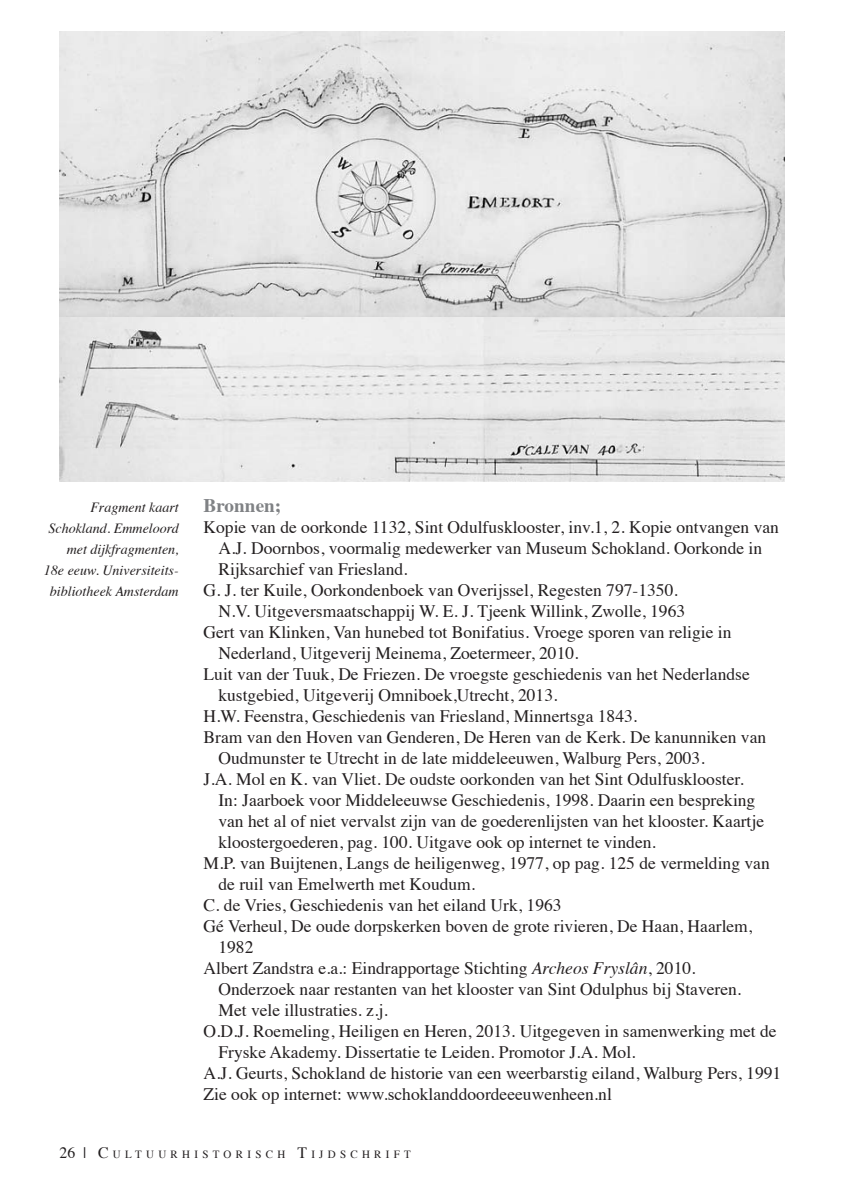
<style>
.page{position:relative;width:844px;height:1191px;background:#fff}
.page>*{position:absolute;margin:0;border:0;box-sizing:border-box;transform-origin:0 0}
.t1{font:700 19.25px "Times";color:#808285}
.t2{font:17.5px "Times";color:#231f20}
.t3{font:italic 14px/21px "Times";color:#231f20;text-align:right}
.t4{font:11.03px "Times";letter-spacing:.385em;color:#231f20}
.s1{font-style:italic}
.s2{font-size:15.75px}
</style>
<div class="page">
<img style="left:60px;top:32px;width:724px;height:285px">
<img style="left:60px;top:317px;width:724px;height:165px">
<p class="t3" style="left:44px;top:496px;width:136px">Fragment kaart<br>Schokland. Emmeloord met dijkfragmenten,<br>18e eeuw. Universiteits&shy;bibliotheek Amsterdam</p>
<p class="t1" style="left:203px;top:487px;width:79px">Bronnen;</p>
<p class="t2" style="left:203px;top:510px;width:576px">Kopie van de oorkonde 1132, Sint Odulfusklooster, inv.1, 2. Kopie ontvangen van</p>
<p class="t2" style="left:218px;top:531px;width:545px">A.J. Doornbos, voormalig medewerker van Museum Schokland. Oorkonde in</p>
<p class="t2" style="left:218px;top:552px;width:191px">Rijksarchief van Friesland.</p>
<p class="t2" style="left:203px;top:573px;width:475px">G. J. ter Kuile, Oorkondenboek van Overijssel, Regesten 797-1350.</p>
<p class="t2" style="left:218px;top:594px;width:468px">N.V. Uitgeversmaatschappij W. E. J. Tjeenk Willink, Zwolle, 1963</p>
<p class="t2" style="left:203px;top:615px;width:529px">Gert van Klinken, Van hunebed tot Bonifatius. Vroege sporen van religie in</p>
<p class="t2" style="left:218px;top:636px;width:361px">Nederland, Uitgeverij Meinema, Zoetermeer, 2010.</p>
<p class="t2" style="left:203px;top:657px;width:547px">Luit van der Tuuk, De Friezen. De vroegste geschiedenis van het Nederlandse</p>
<p class="t2" style="left:218px;top:678px;width:340px">kustgebied, Uitgeverij Omniboek,Utrecht, 2013.</p>
<p class="t2" style="left:203px;top:699px;width:435px">H.W. Feenstra, Geschiedenis van Friesland, Minnertsga 1843.</p>
<p class="t2" style="left:203px;top:720px;width:564px">Bram van den Hoven van Genderen, De Heren van de Kerk. De kanunniken van</p>
<p class="t2" style="left:218px;top:741px;width:487px">Oudmunster te Utrecht in de late middeleeuwen, Walburg Pers, 2003.</p>
<p class="t2" style="left:203px;top:762px;width:541px">J.A. Mol en K. van Vliet. De oudste oorkonden van het Sint Odulfusklooster.</p>
<p class="t2" style="left:218px;top:783px;width:538px">In: Jaarboek voor Middeleeuwse Geschiedenis, 1998. Daarin een bespreking</p>
<p class="t2" style="left:218px;top:804px;width:547px">van het al of niet vervalst zijn van de goederenlijsten van het klooster. Kaartje</p>
<p class="t2" style="left:218px;top:825px;width:439px">kloostergoederen, pag. 100. Uitgave ook op internet te vinden.</p>
<p class="t2" style="left:203px;top:846px;width:567px">M.P. van Buijtenen, Langs de heiligenweg, 1977, op pag. 125 de vermelding van</p>
<p class="t2" style="left:218px;top:867px;width:258px">de ruil van Emelwerth met Koudum.</p>
<p class="t2" style="left:203px;top:888px;width:359px">C. de Vries, Geschiedenis van het eiland Urk, 1963</p>
<p class="t2" style="left:203px;top:909px;width:550px">Gé Verheul, De oude dorpskerken boven de grote rivieren, De Haan, Haarlem,</p>
<p class="t2" style="left:218px;top:930px;width:36px">1982</p>
<p class="t2" style="left:203px;top:951px;width:493px">Albert Zandstra e.a.: Eindrapportage Stichting <span class="s1">Archeos Fryslân</span>, 2010.</p>
<p class="t2" style="left:218px;top:972px;width:524px">Onderzoek naar restanten van het klooster van Sint Odulphus bij Staveren.</p>
<p class="t2" style="left:218px;top:993px;width:171px">Met vele illustraties. z.j.</p>
<p class="t2" style="left:203px;top:1014px;width:574px">O.D.J. Roemeling, Heiligen en Heren, 2013. Uitgegeven in samenwerking met de</p>
<p class="t2" style="left:218px;top:1035px;width:418px">Fryske Akademy. Dissertatie te Leiden. Promotor J.A. Mol.</p>
<p class="t2" style="left:203px;top:1056px;width:579px">A.J. Geurts, Schokland de historie van een weerbarstig eiland, Walburg Pers, 1991</p>
<p class="t2" style="left:203px;top:1077px;width:410px">Zie ook op internet: www.schoklanddoordeeeuwenheen.nl</p>
<p class="t4" style="left:60px;top:1144px;width:353px"><span class="s2">26 |</span> <span class="s2">C</span>ULTUURHISTORISCH <span class="s2">T</span>IJDSCHRIFT</p>
</div>
